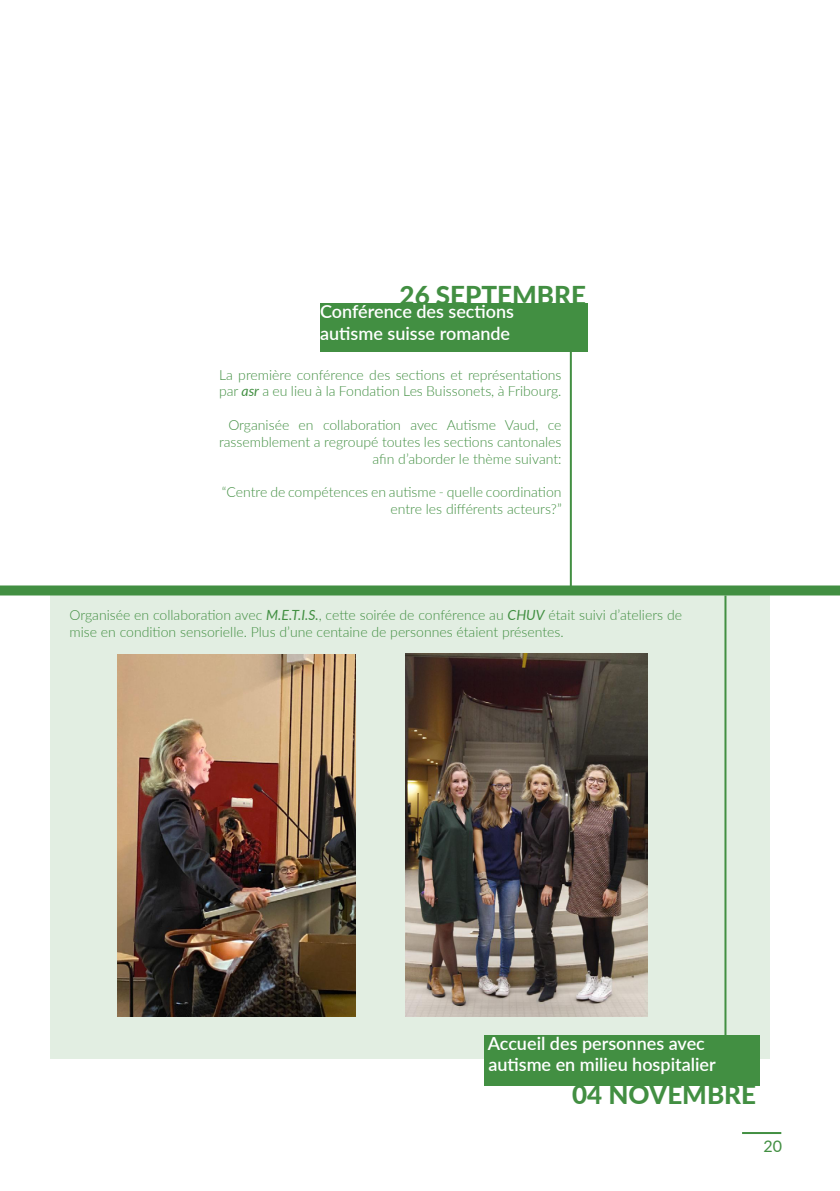
<style>
.page{position:relative;width:840px;height:1191px;background:#fff}
.page>*{position:absolute;margin:0;border:0;box-sizing:border-box;transform-origin:0 0}
.t1{font:800 26px "Lato";color:#428f42}
.t2{font:600 18px/21.6px "Lato";color:#fff}
.t3{font:16px "Lato";color:#428f42}
.t4{font:300 14px/16.8px "Lato";color:#428f42}
.s1{font-weight:400;font-style:italic}
</style>
<div class="page">
<div style="left:50px;top:588px;width:719px;height:471px;background:#e2eee2"></div>
<div style="left:0;top:585px;width:839px;height:10px;background:#428f42"></div>
<hr style="left:724px;top:595px;width:2px;height:440px;background:#428f42">
<div style="left:483px;top:1035px;width:276px;height:50px;background:#428f42"></div>
<hr style="left:569px;top:351px;width:2px;height:239px;background:#428f42">
<div style="left:320px;top:303px;width:267px;height:49px;background:#428f42"></div>
<img style="left:118px;top:654px;width:237px;height:362px">
<img style="left:405px;top:654px;width:242px;height:362px">
<hr style="left:741px;top:1132px;width:39px;height:2px;background:#428f42">
<h1 class="t1" style="left:399px;top:276px;width:188px">26 SEPTEMBRE</h1>
<p class="t2" style="left:320px;top:300px;width:195px">Conférence des sections autisme suisse romande</p>
<p class="t4" style="left:219px;top:366px;width:344px">La première conférence des sections et représentations par <span class="s1">asr</span> a eu lieu à la Fondation Les Buissonets, à Fribourg.</p>
<p class="t4" style="left:219px;top:416px;width:344px;text-align:right">Organisée en collaboration avec Autisme Vaud, ce rassemblement a regroupé toutes les sections cantonales afin d’aborder le thème suivant:</p>
<p class="t4" style="left:222px;top:483px;width:341px;text-align:right">“Centre de compétences en autisme - quelle coordination entre les différents acteurs?”</p>
<p class="t4" style="left:69px;top:606px;width:613px">Organisée en collaboration avec <span class="s1">M.E.T.I.S.</span>, cette soirée de conférence au <span class="s1">CHUV</span> était suivi d’ateliers de mise en condition sensorielle. Plus d’une centaine de personnes étaient présentes.</p>
<p class="t2" style="left:487px;top:1031px;width:229px">Accueil des personnes avec autisme en milieu hospitalier</p>
<h1 class="t1" style="left:571px;top:1075px;width:185px">04 NOVEMBRE</h1>
<p class="t3" style="left:763px;top:1134px;width:20px">20</p>
</div>
